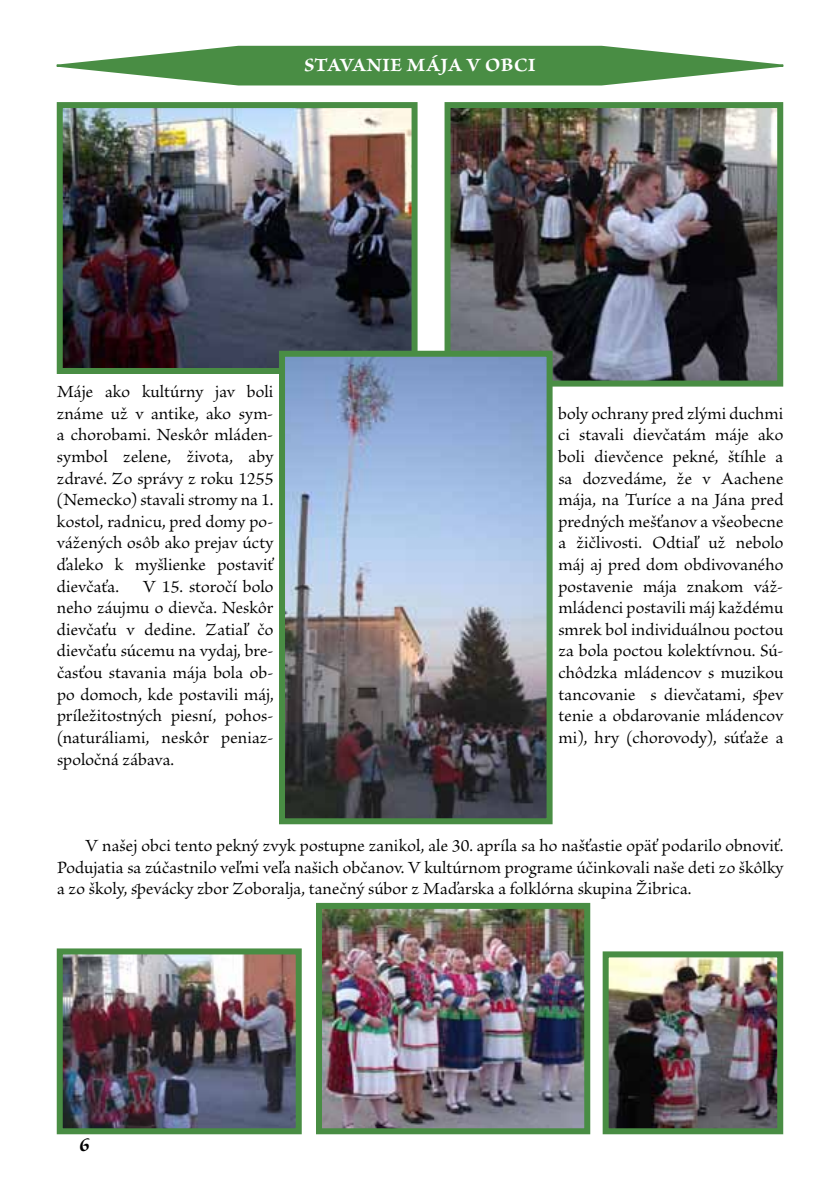
<style>
.page{position:relative;width:840px;height:1191px;background:#fff}
.page>*{position:absolute;margin:0;border:0;box-sizing:border-box;transform-origin:0 0}
.t1{font:700 20px "Brioso Pro";letter-spacing:.005em;color:#fff}
.t2{font:20px "Brioso Pro Bold It Capt";color:#000}
.t3{font:18px/21.6px "Brioso Pro";color:#000}
</style>
<div class="page">
<svg style="left:56px;top:45px;width:728px;height:41px"></svg>
<img style="left:609px;top:958px;width:166px;height:169px">
<div style="left:602px;top:951px;width:180px;height:183px;border:6px solid #498d44"></div>
<img style="left:64px;top:955px;width:230px;height:172px">
<div style="left:57px;top:948px;width:244px;height:186px;border:6px solid #498d44"></div>
<img style="left:64px;top:109px;width:346px;height:258px">
<div style="left:57px;top:102px;width:360px;height:272px;border:6px solid #498d44"></div>
<img style="left:451px;top:109px;width:324px;height:270px">
<div style="left:444px;top:102px;width:338px;height:284px;border:6px solid #498d44"></div>
<img style="left:323px;top:910px;width:260px;height:217px">
<div style="left:316px;top:903px;width:274px;height:231px;border:6px solid #498d44"></div>
<img style="left:286px;top:358px;width:259px;height:459px">
<div style="left:279px;top:351px;width:273px;height:473px;border:6px solid #498d44"></div>
<p class="t1" style="left:304px;top:54px;width:233px">STAVANIE MÁJA V OBCI</p>
<p class="t3" style="left:57px;top:382px;width:218px">Máje ako kultúrny jav boli známe už v antike, ako sym-</p>
<p class="t3" style="left:558px;top:403px;width:226px">boly ochrany pred zlými duchmi</p>
<p class="t3" style="left:57px;top:425px;width:218px">a chorobami. Neskôr mláden-</p>
<p class="t3" style="left:558px;top:425px;width:226px">ci stavali dievčatám máje ako</p>
<p class="t3" style="left:57px;top:446px;width:218px">symbol zelene, života, aby</p>
<p class="t3" style="left:558px;top:446px;width:226px">boli dievčence pekné, štíhle a</p>
<p class="t3" style="left:57px;top:468px;width:218px">zdravé. Zo správy z roku 1255</p>
<p class="t3" style="left:558px;top:468px;width:226px">sa dozvedáme, že v Aachene</p>
<p class="t3" style="left:57px;top:490px;width:218px">(Nemecko) stavali stromy na 1.</p>
<p class="t3" style="left:558px;top:490px;width:226px">mája, na Turíce a na Jána pred</p>
<p class="t3" style="left:57px;top:511px;width:218px">kostol, radnicu, pred domy po-</p>
<p class="t3" style="left:558px;top:511px;width:226px">predných mešťanov a všeobecne</p>
<p class="t3" style="left:57px;top:533px;width:218px">vážených osôb ako prejav úcty</p>
<p class="t3" style="left:558px;top:533px;width:226px">a žičlivosti. Odtiaľ už nebolo</p>
<p class="t3" style="left:57px;top:554px;width:218px">ďaleko k myšlienke postaviť</p>
<p class="t3" style="left:558px;top:554px;width:226px">máj aj pred dom obdivovaného</p>
<p class="t3" style="left:57px;top:576px;width:64px">dievčaťa.</p>
<p class="t3" style="left:143px;top:576px;width:132px">V 15. storočí bolo</p>
<p class="t3" style="left:558px;top:576px;width:226px">postavenie mája znakom váž-</p>
<p class="t3" style="left:57px;top:598px;width:218px">neho záujmu o dievča. Neskôr</p>
<p class="t3" style="left:558px;top:598px;width:226px">mládenci postavili máj každému</p>
<p class="t3" style="left:57px;top:619px;width:218px">dievčaťu v dedine. Zatiaľ čo</p>
<p class="t3" style="left:558px;top:619px;width:226px">smrek bol individuálnou poctou</p>
<p class="t3" style="left:57px;top:641px;width:218px">dievčaťu súcemu na vydaj, bre-</p>
<p class="t3" style="left:558px;top:641px;width:226px">za bola poctou kolektívnou. Sú-</p>
<p class="t3" style="left:57px;top:662px;width:218px">časťou stavania mája bola ob-</p>
<p class="t3" style="left:558px;top:662px;width:226px">chôdzka mládencov s muzikou</p>
<p class="t3" style="left:57px;top:684px;width:218px">po domoch, kde postavili máj,</p>
<p class="t3" style="left:558px;top:684px;width:226px">tancovanie s dievčatami, spev</p>
<p class="t3" style="left:57px;top:706px;width:218px">príležitostných piesní, pohos-</p>
<p class="t3" style="left:558px;top:706px;width:226px">tenie a obdarovanie mládencov</p>
<p class="t3" style="left:57px;top:727px;width:218px">(naturáliami, neskôr peniaz-</p>
<p class="t3" style="left:558px;top:727px;width:226px">mi), hry (chorovody), súťaže a</p>
<p class="t3" style="left:57px;top:749px;width:118px">spoločná zábava.</p>
<p class="t3" style="left:57px;top:835px;width:727px;text-align:justify;text-indent:28px">V našej obci tento pekný zvyk postupne zanikol, ale 30. apríla sa ho našťastie opäť podarilo obnoviť.<br>Podujatia sa zúčastnilo veľmi veľa našich občanov. V kultúrnom programe účinkovali naše deti zo škôlky a zo školy, spevácky zbor Zoboralja, tanečný súbor z Maďarska a folklórna skupina Žibrica.</p>
<p class="t2" style="left:79px;top:1132px;width:12px">6</p>
</div>
